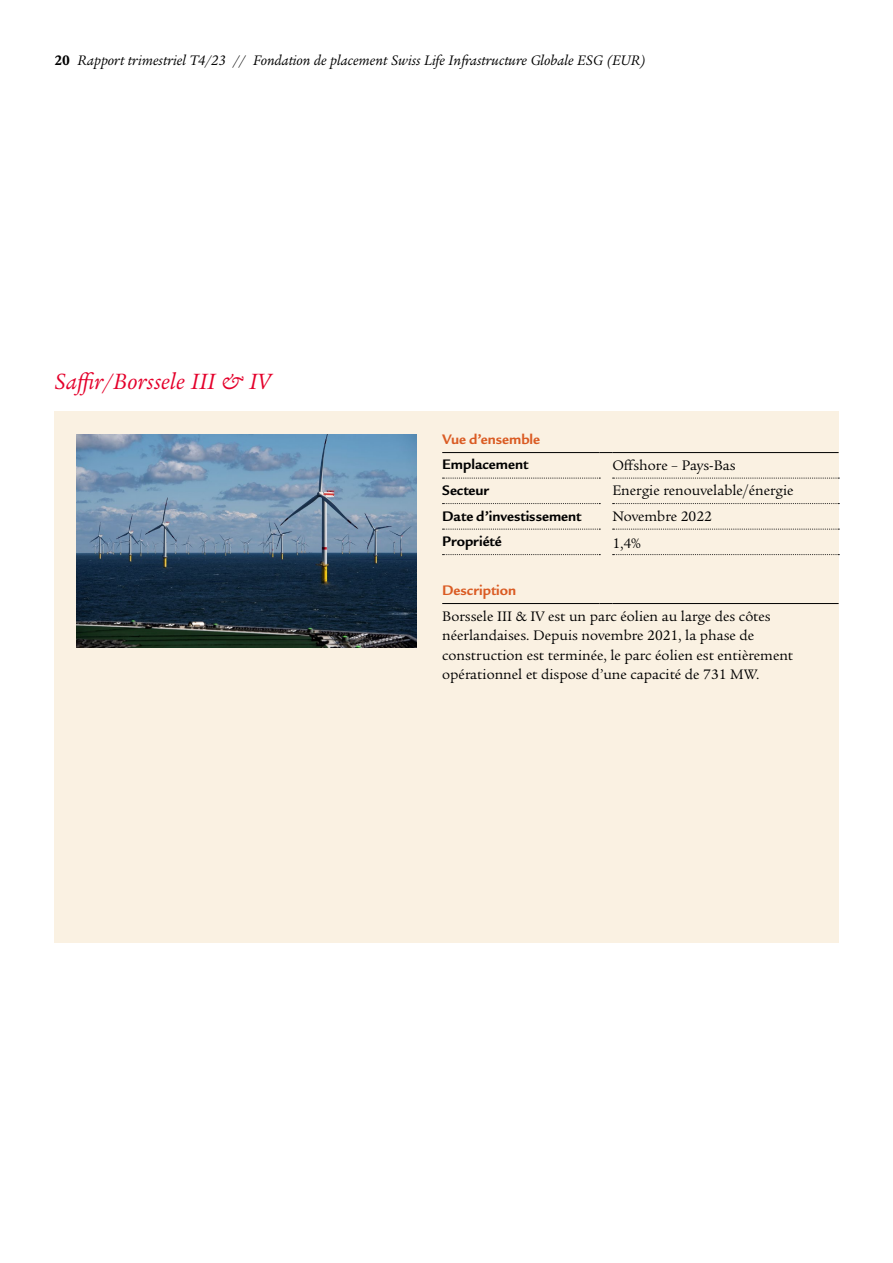
<style>
.page{position:relative;width:893px;height:1263px;background:#fff}
.page>*{position:absolute;margin:0;border:0;box-sizing:border-box;transform-origin:0 0}
.t1{font:italic 24px "Legacy Serif ITC Pro";letter-spacing:.01em;color:#e4002b}
.Book_10_13pt_K{font:15px/19.5px "Legacy Serif ITC Pro";color:#000}
.t2{font:italic 15px "Legacy Serif ITC Pro";color:#000}
.TabText_9_12_-_Spalte_Libündig{font:15px "Legacy Serif ITC Pro";color:#000}
.TabTitel_9_12_Kopf_Schwarz{font:700 15px "Legacy Sans ITC Pro";color:#000}
.TabTitel_9_12_Farbe{font:700 15px "Legacy Sans ITC Pro";color:#da5b23}
.s1{font-weight:700;font-style:normal}
</style>
<div class="page">
<div style="left:54px;top:411px;width:784px;height:531px;background:#faf1e2"></div>
<img style="left:77px;top:434px;width:340px;height:213px">
<svg style="left:442px;top:478px;width:158px;height:1px"></svg>
<svg style="left:613px;top:478px;width:226px;height:1px"></svg>
<svg style="left:442px;top:503px;width:158px;height:1px"></svg>
<svg style="left:613px;top:503px;width:226px;height:1px"></svg>
<svg style="left:442px;top:529px;width:158px;height:1px"></svg>
<svg style="left:613px;top:554px;width:226px;height:1px"></svg>
<svg style="left:600px;top:452px;width:12px;height:1px"></svg>
<hr style="left:612px;top:452px;width:227px;height:1px;background:#000">
<svg style="left:613px;top:529px;width:226px;height:1px"></svg>
<hr style="left:442px;top:603px;width:158px;height:1px;background:#000">
<svg style="left:600px;top:603px;width:12px;height:1px"></svg>
<hr style="left:612px;top:603px;width:227px;height:1px;background:#000">
<svg style="left:442px;top:554px;width:158px;height:1px"></svg>
<hr style="left:442px;top:452px;width:158px;height:1px;background:#000">
<p class="t2" style="left:54px;top:51px;width:593px"><span class="s1">20</span> Rapport trimestriel T4/23 // Fondation de placement Swiss Life Infrastructure Globale ESG (EUR)</p>
<h2 class="t1" style="left:54px;top:366px;width:218px">Saffir/Borssele III &amp; IV</h2>
<p class="TabTitel_9_12_Farbe" style="left:442px;top:430px;width:99px">Vue d’ensemble</p>
<p class="TabTitel_9_12_Kopf_Schwarz" style="left:442px;top:456px;width:88px">Emplacement</p>
<p class="TabText_9_12_-_Spalte_Libündig" style="left:612px;top:456px;width:125px">Offshore – Pays-Bas</p>
<p class="TabTitel_9_12_Kopf_Schwarz" style="left:442px;top:481px;width:48px">Secteur</p>
<p class="TabText_9_12_-_Spalte_Libündig" style="left:612px;top:481px;width:183px">Energie renouvelable/énergie</p>
<p class="TabTitel_9_12_Kopf_Schwarz" style="left:442px;top:507px;width:141px">Date d’investissement</p>
<p class="TabText_9_12_-_Spalte_Libündig" style="left:612px;top:507px;width:101px">Novembre 2022</p>
<p class="TabTitel_9_12_Kopf_Schwarz" style="left:442px;top:532px;width:61px">Propriété</p>
<p class="TabText_9_12_-_Spalte_Libündig" style="left:612px;top:534px;width:30px">1,4%</p>
<p class="TabTitel_9_12_Farbe" style="left:442px;top:581px;width:76px">Description</p>
<p class="Book_10_13pt_K" style="left:442px;top:606px;width:352px">Borssele III &amp; IV est un parc éolien au large des côtes néerlandaises. Depuis novembre 2021, la phase de construction est terminée, le parc éolien est entièrement opérationnel et dispose d’une capacité de 731 MW.</p>
</div>
